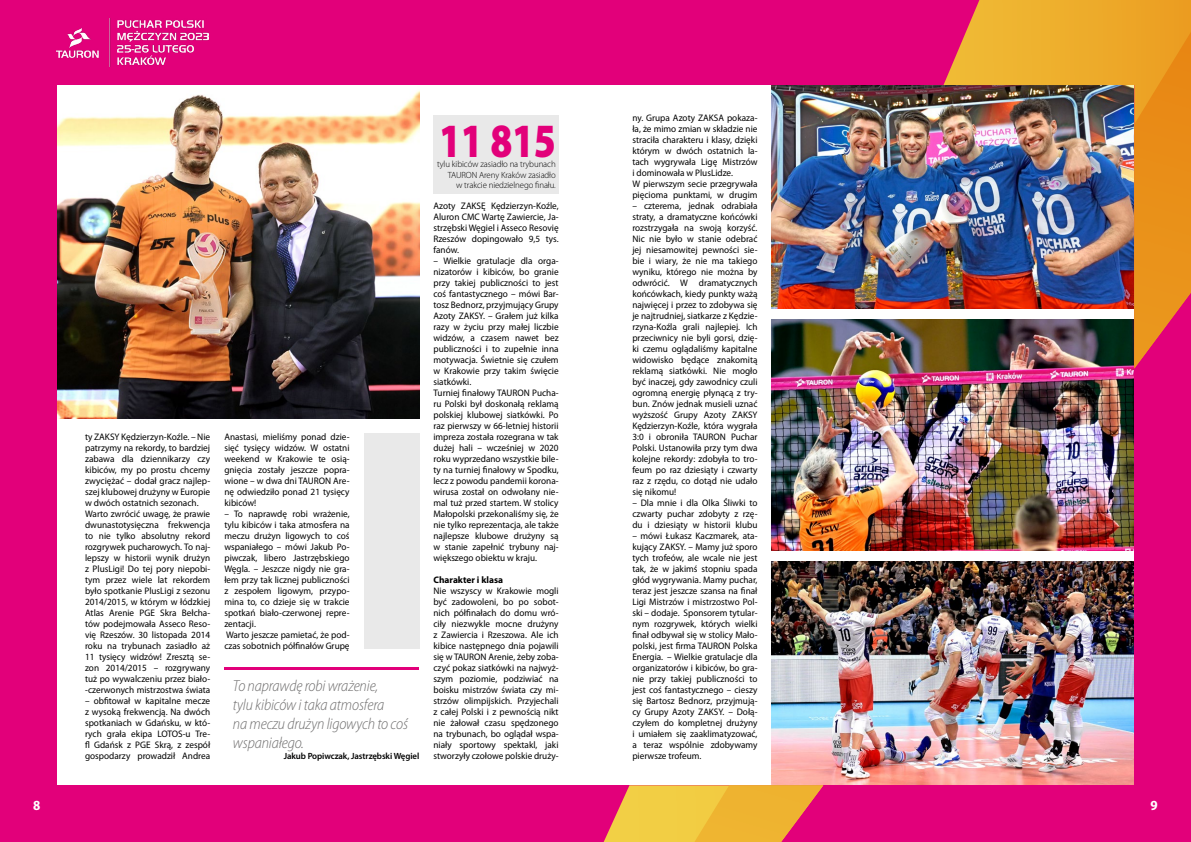
<style>
.page{position:relative;width:1191px;height:842px;background:#fff}
.page>*{position:absolute;margin:0;border:0;box-sizing:border-box;transform-origin:0 0}
.t1{font:900 48px "Myriad Pro";color:#e2007a;scale:.8 1}
.t2{font:italic 300 semi-condensed 16px/19px "Myriad Pro";letter-spacing:-.01em;color:#706f6f}
.t3{font:700 semi-condensed 14px "Myriad Pro";color:#fff}
.t4{font:9.5px/11px "Myriad Pro";color:#000;text-align:justify}
.t5{font:700 9.5px "Myriad Pro";color:#000}
.t6{font:300 9px/10.5px "Myriad Pro";letter-spacing:-.01em;color:#000;text-align:right}
.t7{font:600 9px "Myriad Pro";letter-spacing:-.01em;color:#000}
</style>
<div class="page">
<img style="left:57px;top:90px;width:362px;height:328px">
<img style="left:771px;top:85px;width:172px;height:223px">
<img style="left:771px;top:319px;width:363px;height:231px">
<hr style="left:224px;top:667px;width:195px;height:2px;background:#e2007a">
<img style="left:771px;top:561px;width:363px;height:224px">
<div style="left:364px;top:433px;width:55px;height:216px;background:#e9e9e9"></div>
<div style="left:433px;top:115px;width:125px;height:79px;background:#e9e9e9"></div>
<div style="left:0;top:72px;width:57px;height:770px;background:#e2007a"></div>
<div style="left:0;top:785px;width:595px;height:57px;background:#e2007a"></div>
<div style="left:595px;top:785px;width:596px;height:57px;background:#e2007a"></div>
<div style="left:0;top:0;width:595px;height:85px;background:#e2007a"></div>
<div style="left:595px;top:0;width:596px;height:85px;background:#e2007a"></div>
<div style="left:1134px;top:55px;width:57px;height:759px;background:#e2007a"></div>
<img style="left:57px;top:18px;width:151px;height:49px">
<img style="left:943px;top:0;width:248px;height:369px">
<svg style="left:603px;top:785px;width:220px;height:57px"></svg>
<p class="t4" style="left:85px;top:432px;width:127px;text-align:left">ty ZAKSY Kędzierzyn-Koźle. – Nie patrzymy na rekordy, to bardziej zabawa dla dziennikarzy czy kibiców, my po prostu chcemy zwyciężać – dodał gracz najlep&shy;szej klubowej drużyny w Europie w dwóch ostatnich sezonach.<br>Warto zwrócić uwagę, że prawie dwunastotysięczna frekwencja to nie tylko absolutny rekord rozgrywek pucharowych. To naj&shy;lepszy w historii wynik drużyn z PlusLigi! Do tej pory niepobi&shy;tym przez wiele lat rekordem było spotkanie PlusLigi z sezonu<br>2014/2015, w którym w łódzkiej<br>Atlas Arenie PGE Skra Bełcha&shy;tów podejmowała Asseco Reso&shy;vię Rzeszów. 30 listopada 2014 roku na trybunach zasiadło aż<br>11 tysięcy widzów! Zresztą se&shy;zon 2014/2015 – rozgrywany tuż po wywalczeniu przez biało--czerwonych mistrzostwa świata</p>
<p class="t4" style="left:85px;top:696px;width:127px">– obfitował w kapitalne mecze z wysoką frekwencją. Na dwóch spotkaniach w Gdańsku, w któ&shy;rych grała ekipa LOTOS-u Tre&shy;fl Gdańsk z PGE Skrą, z zespół gospodarzy prowadził Andrea</p>
<p class="t4" style="left:224px;top:432px;width:127px">Anastasi, mieliśmy ponad dzie&shy;sięć tysięcy widzów. W ostatni weekend w Krakowie te osią&shy;gnięcia zostały jeszcze popra&shy;wione – w dwa dni TAURON Are&shy;nę odwiedziło ponad 21 tysięcy kibiców!</p>
<p class="t4" style="left:224px;top:509px;width:127px;text-align:left">– To naprawdę robi wrażenie, tylu kibiców i taka atmosfera na meczu drużyn ligowych to coś wspaniałego – mówi Jakub Po&shy;piwczak, libero Jastrzębskiego<br>Węgla. – Jeszcze nigdy nie gra&shy;łem przy tak licznej publiczności z zespołem ligowym, przypo&shy;mina to, co dzieje się w trakcie spotkań biało-czerwonej repre&shy;zentacji.<br>Warto jeszcze pamietać, że pod&shy;czas sobotnich półfinałów Grupę</p>
<h2 class="t2" style="left:233px;top:676px;width:177px">To naprawdę robi wrażenie,<br>tylu kibiców i taka atmosfera<br>na meczu drużyn ligowych to coś wspaniałego.</h2>
<p class="t7" style="left:284px;top:751px;width:137px">Jakub Popiwczak, Jastrzębski Węgiel</p>
<h1 class="t1" style="left:439px;top:113px;width:147px">11 815</h1>
<p class="t6" style="left:448px;top:170px;width:109px">TAURON Areny Kraków zasiadło w trakcie niedzielnego finału.</p>
<p class="t6" style="left:437px;top:159px;width:120px">tylu kibiców zasiadło na trybunach</p>
<p class="t4" style="left:433px;top:201px;width:127px">Azoty ZAKSĘ Kędzierzyn-Koźle, Aluron CMC Wartę Zawiercie, Ja&shy;strzębski Węgiel i Asseco Resovię Rzeszów dopingowało 9,5 tys. fanów.</p>
<p class="t4" style="left:433px;top:256px;width:127px;text-align:left">– Wielkie gratulacje dla orga&shy;nizatorów i kibiców, bo granie przy takiej publiczności to jest coś fantastycznego – mówi Bar&shy;tosz Bednorz, przyjmujący Grupy<br>Azoty ZAKSY. – Grałem już kilka razy w życiu przy małej liczbie widzów, a czasem nawet bez publiczności i to zupełnie inna motywacja. Świetnie się czułem w Krakowie przy takim święcie siatkówki.<br>Turniej finałowy TAURON Pucha&shy;ru Polski był doskonałą reklamą polskiej klubowej siatkówki. Po raz pierwszy w 66-letniej historii impreza została rozegrana w tak dużej hali – wcześniej w 2020 roku wyprzedano wszystkie bile&shy;ty na turniej finałowy w Spodku, lecz z powodu pandemii korona&shy;wirusa został on odwołany nie&shy;mal tuż przed startem. W stolicy<br>Małopolski przekonaliśmy się, że nie tylko reprezentacja, ale także najlepsze klubowe drużyny są w stanie zapełnić trybuny naj&shy;większego obiektu w kraju.</p>
<p class="t5" style="left:433px;top:574px;width:71px">Charakter i klasa</p>
<p class="t4" style="left:433px;top:586px;width:127px">Nie wszyscy w Krakowie mogli być zadowoleni, bo po sobot&shy;nich półfinałach do domu wró&shy;ciły niezwykle mocne drużyny z Zawiercia i Rzeszowa. Ale ich kibice następnego dnia pojawili się w TAURON Arenie, żeby zoba&shy;czyć pokaz siatkówki na najwyż&shy;szym poziomie, podziwiać na boisku mistrzów świata czy mi&shy;strzów olimpijskich. Przyjechali z całej Polski i z pewnością nikt nie żałował czasu spędzonego na trybunach, bo oglądał wspa&shy;niały sportowy spektakl, jaki stworzyły czołowe polskie druży-</p>
<p class="t4" style="left:632px;top:113px;width:127px;text-align:left">ny. Grupa Azoty ZAKSA pokaza&shy;ła, że mimo zmian w składzie nie straciła charakteru i klasy, dzięki którym w dwóch ostatnich la&shy;tach wygrywała Ligę Mistrzów i dominowała w PlusLidze.<br>W pierwszym secie przegrywała pięcioma punktami, w drugim</p>
<p class="t4" style="left:632px;top:201px;width:127px">– czterema, jednak odrabiała straty, a dramatyczne końcówki rozstrzygała na swoją korzyść.<br>Nic nie było w stanie odebrać jej niesamowitej pewności sie&shy;bie i wiary, że nie ma takiego wyniku, którego nie można by odwrócić. W dramatycznych końcówkach, kiedy punkty ważą najwięcej i przez to zdobywa się je najtrudniej, siatkarze z Kędzie&shy;rzyna-Koźla grali najlepiej. Ich przeciwnicy nie byli gorsi, dzię&shy;ki czemu oglądaliśmy kapitalne widowisko będące znakomitą reklamą siatkówki. Nie mogło być inaczej, gdy zawodnicy czuli ogromną energię płynącą z try&shy;bun. Znów jednak musieli uznać wyższość Grupy Azoty ZAKSY Kędzierzyn-Koźle, która wygrała 3:0 i obroniła TAURON Puchar Polski. Ustanowiła przy tym dwa kolejne rekordy: zdobyła to tro&shy;feum po raz dziesiąty i czwarty raz z rzędu, co dotąd nie udało się nikomu!</p>
<p class="t4" style="left:632px;top:498px;width:127px">– Dla mnie i dla Olka Śliwki to czwarty puchar zdobyty z rzę&shy;du i dziesiąty w historii klubu</p>
<p class="t4" style="left:632px;top:531px;width:127px">– mówi Łukasz Kaczmarek, ata&shy;kujący ZAKSY. – Mamy już sporo tych trofeów, ale wcale nie jest tak, że w jakimś stopniu spada głód wygrywania. Mamy puchar, teraz jest jeszcze szansa na finał Ligi Mistrzów i mistrzostwo Pol&shy;ski – dodaje.   Sponsorem tytular&shy;nym rozgrywek, których wielki finał odbywał się w stolicy Mało&shy;polski, jest firma TAURON Polska Energia.   – Wielkie gratulacje dla organizatorów i kibiców, bo gra&shy;nie przy takiej publiczności to jest coś fantastycznego – cieszy się Bartosz Bednorz, przyjmują&shy;cy Grupy Azoty ZAKSY. – Dołą&shy;czyłem do kompletnej drużyny i umiałem się zaaklimatyzować, a teraz wspólnie zdobywamy pierwsze trofeum.</p>
<h3 class="t3" style="left:33px;top:798px;width:9px">8</h3>
<h3 class="t3" style="left:1150px;top:798px;width:9px">9</h3>
</div>
